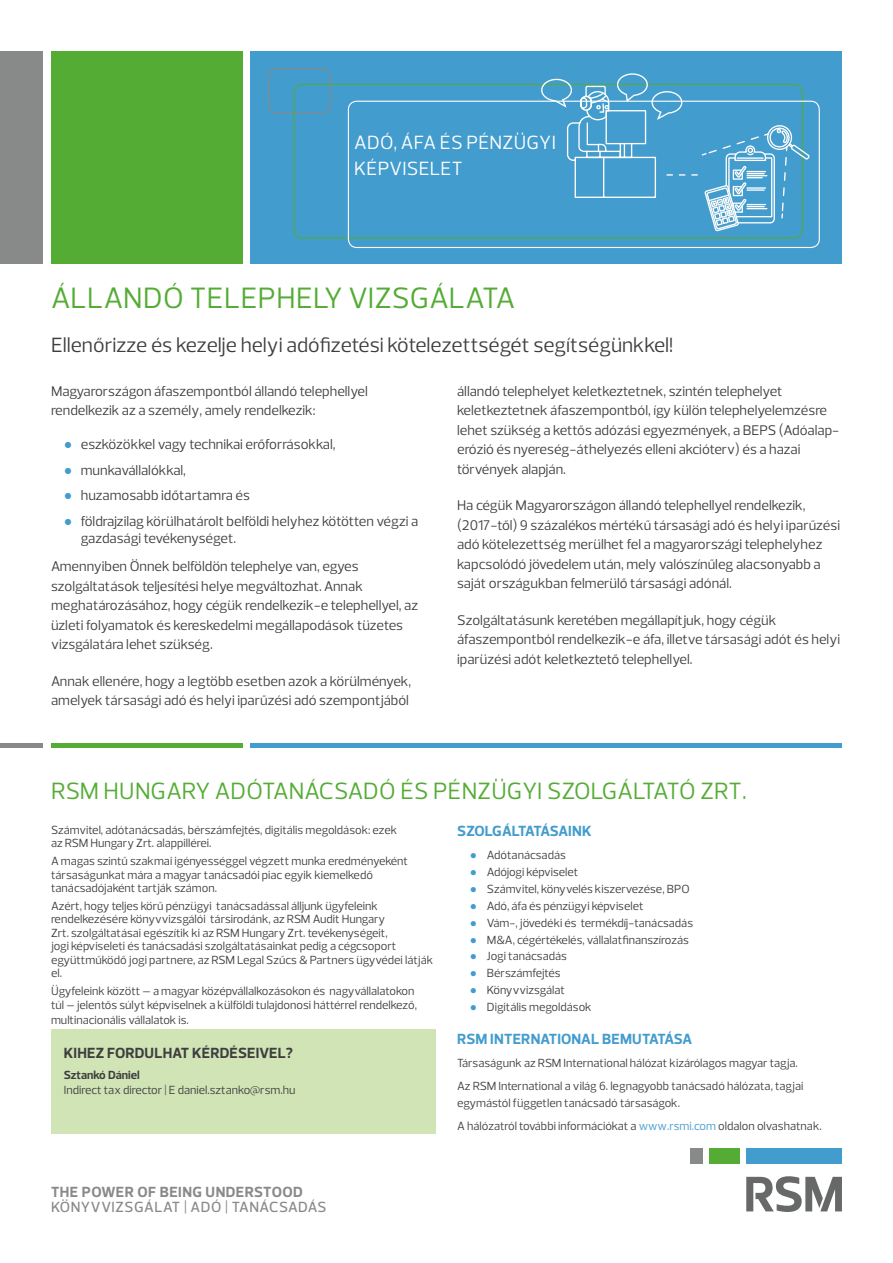
<style>
.page{position:relative;width:893px;height:1263px;background:#fff}
.page>*{position:absolute;margin:0;border:0;box-sizing:border-box;transform-origin:0 0}
.Cím{font:30px "Prelo";letter-spacing:.015em;color:#54ac34}
.t1{font:24px "Prelo";letter-spacing:-.005em;color:#54ac34}
.Lead{font:21px "Prelo";color:#3e3e3e}
.DivÍzió{font:19.5px/25.5px "Prelo";letter-spacing:.015em;color:#fffefd}
.t2{font:500 15px "Prelo";letter-spacing:.03em;color:#888989}
.Alcim{font:700 15px "Prelo";color:#429ccd}
.Kihez_fordulhat_box{font:700 15px "Prelo";letter-spacing:.015em;color:#3e3e3e}
.t3{font:700 15px "Prelo";letter-spacing:.03em;color:#888989}
.Alcim-2{font:700 15px "Prelo";letter-spacing:-.02em;color:#429ccd}
.Szovegbetu{font:14.25px/19.5px "Prelo";color:#3e3e3e}
.Szovegbetu_-_felsoro{font:14.25px/17.1px "Prelo";color:#3e3e3e}
.Szovegbetu-2{font:12px/13.5px "Prelo";color:#3e3e3e}
.Szovegbetu_-_felsoro-2{font:12px "Prelo";color:#3e3e3e}
.s1{font-family:"Arial";color:#429ccd}
.s2{font-weight:700}
.s3{color:#429ccd}
</style>
<div class="page">
<div style="left:746px;top:1148px;width:96px;height:16px;background:#429ccd"></div>
<div style="left:690px;top:1148px;width:12px;height:16px;background:#888989"></div>
<div style="left:709px;top:1148px;width:30px;height:16px;background:#54ac34"></div>
<svg style="left:746px;top:1176px;width:96px;height:36px"></svg>
<div style="left:251px;top:51px;width:591px;height:213px;background:#429ccd"></div>
<div style="left:0;top:51px;width:43px;height:213px;background:#888989"></div>
<div style="left:51px;top:51px;width:191px;height:213px;background:#54ac34"></div>
<div style="left:268px;top:68px;width:63px;height:46px;border:1px solid #888989;border-radius:9px"></div>
<div style="left:293px;top:84px;width:510px;height:155px;border:1px solid #54ac34;border-radius:9px"></div>
<div style="left:348px;top:101px;width:472px;height:147px;border:1px solid #fffefd;border-radius:9px"></div>
<svg style="left:540px;top:73px;width:270px;height:162px"></svg>
<div style="left:51px;top:1029px;width:385px;height:104px;background:#d0e4b6"></div>
<hr style="left:251px;top:743px;width:591px;height:4px;background:#429ccd">
<hr style="left:0;top:743px;width:43px;height:4px;background:#888989">
<hr style="left:51px;top:743px;width:191px;height:4px;background:#54ac34">
<p class="DivÍzió" style="left:354px;top:130px;width:203px">ADÓ, ÁFA ÉS PÉNZÜGYI<br>KÉPVISELET</p>
<p class="Cím" style="left:51px;top:280px;width:466px">ÁLLANDÓ TELEPHELY VIZSGÁLATA</p>
<p class="Lead" style="left:51px;top:333px;width:624px">Ellenőrizze és kezelje helyi adófizetési kötelezettségét segítségünkkel!</p>
<p class="Szovegbetu" style="left:51px;top:381px;width:318px">Magyarországon áfaszempontból állandó telephellyel rendelkezik az a személy, amely rendelkezik:</p>
<p class="Szovegbetu_-_felsoro" style="left:64px;top:436px;width:273px"><span class="s1">●</span> eszközökkel vagy technikai erőforrásokkal,</p>
<p class="Szovegbetu_-_felsoro" style="left:64px;top:461px;width:124px"><span class="s1">●</span> munkavállalókkal,</p>
<p class="Szovegbetu_-_felsoro" style="left:64px;top:487px;width:188px"><span class="s1">●</span> huzamosabb időtartamra és</p>
<p class="Szovegbetu_-_felsoro" style="left:81px;top:513px;width:339px;text-indent:-17px"><span class="s1">●</span> földrajzilag körülhatárolt belföldi helyhez kötötten végzi a gazdasági tevékenységet.</p>
<p class="Szovegbetu" style="left:51px;top:557px;width:368px">Amennyiben Önnek belföldön telephelye van, egyes szolgáltatások teljesítési helye megváltozhat. Annak meghatározásához, hogy cégük rendelkezik-e telephellyel, az üzleti folyamatok és kereskedelmi megállapodások tüzetes vizsgálatára lehet szükség.</p>
<p class="Szovegbetu" style="left:51px;top:671px;width:362px">Annak ellenére, hogy a legtöbb esetben azok a körülmények, amelyek társasági adó és helyi iparűzési adó szempontjából</p>
<p class="Szovegbetu" style="left:457px;top:381px;width:384px">állandó telephelyet keletkeztetnek, szintén telephelyet keletkeztetnek áfaszempontból, így külön telephelyelemzésre lehet szükség a kettős adózási egyezmények, a BEPS (Adóalap&shy;erózió és nyereség-áthelyezés elleni akcióterv) és a hazai törvények alapján.</p>
<p class="Szovegbetu" style="left:457px;top:496px;width:384px">Ha cégük Magyarországon állandó telephellyel rendelkezik, (2017-től) 9 százalékos mértékű társasági adó és helyi iparűzési adó kötelezettség merülhet fel a magyarországi telephelyhez kapcsolódó jövedelem után, mely valószínűleg alacsonyabb a saját országukban felmerülő társasági adónál.</p>
<p class="Szovegbetu" style="left:457px;top:610px;width:384px">Szolgáltatásunk keretében megállapítjuk, hogy cégük áfaszempontból rendelkezik-e áfa, illetve társasági adót és helyi iparüzési adót keletkeztető telephellyel.</p>
<p class="t1" style="left:51px;top:776px;width:697px">RSM HUNGARY ADÓTANÁCSADÓ ÉS PÉNZÜGYI SZOLGÁLTATÓ ZRT.</p>
<p class="Szovegbetu-2" style="left:51px;top:823px;width:348px">Számvitel, adótanácsadás, bérszámfejtés, digitális megoldások: ezek az RSM Hungary Zrt. alappillérei.</p>
<p class="Szovegbetu-2" style="left:51px;top:854px;width:359px">A magas szintű szakmai igényességgel végzett munka eredményeként társaságunkat mára a magyar tanácsadói piac egyik kiemelkedő tanácsadójaként tartják számon.</p>
<p class="Szovegbetu-2" style="left:51px;top:899px;width:384px">Azért, hogy teljes körű pénzügyi tanácsadással álljunk ügyfeleink rendelkezésére könyvvizsgálói társirodánk, az RSM Audit Hungary<br>Zrt. szolgáltatásai egészítik ki az RSM Hungary Zrt. tevékenységeit,<br>jogi képviseleti és tanácsadási szolgáltatásainkat pedig a cégcsoport együttműködő jogi partnere, az RSM Legal Szűcs &amp; Partners ügyvédei látják el.</p>
<p class="Szovegbetu-2" style="left:51px;top:984px;width:368px">Ügyfeleink között – a magyar középvállalkozásokon és nagyvállalatokon túl – jelentős súlyt képviselnek a külföldi tulajdonosi háttérrel rendelkező,</p>
<p class="Szovegbetu-2" style="left:51px;top:1013px;width:139px">multinacionális vállalatok is.</p>
<p class="Kihez_fordulhat_box" style="left:64px;top:1044px;width:231px">KIHEZ FORDULHAT KÉRDÉSEIVEL?</p>
<p class="Szovegbetu-2" style="left:64px;top:1068px;width:233px;line-height:15px"><span class="s2">Sztankó Dániel<br></span>Indirect tax director | E daniel.sztanko@rsm.hu</p>
<p class="t3" style="left:51px;top:1182px;width:253px">THE POWER OF BEING UNDERSTOOD</p>
<p class="t2" style="left:51px;top:1197px;width:277px">KÖNYVVIZSGÁLAT | ADÓ | TANÁCSADÁS</p>
<p class="Alcim-2" style="left:457px;top:822px;width:136px">SZOLGÁLTATÁSAINK</p>
<p class="Szovegbetu_-_felsoro-2" style="left:470px;top:848px;width:97px"><span class="s1">●</span> Adótanácsadás</p>
<p class="Szovegbetu_-_felsoro-2" style="left:470px;top:865px;width:110px"><span class="s1">●</span> Adójogi képviselet</p>
<p class="Szovegbetu_-_felsoro-2" style="left:470px;top:881px;width:221px"><span class="s1">●</span> Számvitel, könyvelés kiszervezése, BPO</p>
<p class="Szovegbetu_-_felsoro-2" style="left:470px;top:898px;width:175px"><span class="s1">●</span> Adó, áfa és pénzügyi képviselet</p>
<p class="Szovegbetu_-_felsoro-2" style="left:470px;top:915px;width:225px"><span class="s1">●</span> Vám-, jövedéki és termékdíj-tanácsadás</p>
<p class="Szovegbetu_-_felsoro-2" style="left:470px;top:932px;width:221px"><span class="s1">●</span> M&amp;A, cégértékelés, vállalatfinanszírozás</p>
<p class="Szovegbetu_-_felsoro-2" style="left:470px;top:949px;width:99px"><span class="s1">●</span> Jogi tanácsadás</p>
<p class="Szovegbetu_-_felsoro-2" style="left:470px;top:966px;width:92px"><span class="s1">●</span> Bérszámfejtés</p>
<p class="Szovegbetu_-_felsoro-2" style="left:470px;top:983px;width:97px"><span class="s1">●</span> Könyvvizsgálat</p>
<p class="Szovegbetu_-_felsoro-2" style="left:470px;top:999px;width:123px"><span class="s1">●</span> Digitális megoldások</p>
<p class="Alcim" style="left:457px;top:1029px;width:237px">RSM INTERNATIONAL BEMUTATÁSA</p>
<p class="Szovegbetu-2" style="left:457px;top:1056px;width:342px">Társaságunk az RSM International hálózat kizárólagos magyar tagja.</p>
<p class="Szovegbetu-2" style="left:457px;top:1078px;width:348px;line-height:16.8px">Az RSM International a világ 6. legnagyobb tanácsadó hálózata, tagjai egymástól független tanácsadó társaságok.</p>
<p class="Szovegbetu-2" style="left:457px;top:1119px;width:366px">A hálózatról további információkat a <span class="s3">www.rsmi.com</span> oldalon olvashatnak.</p>
</div>
